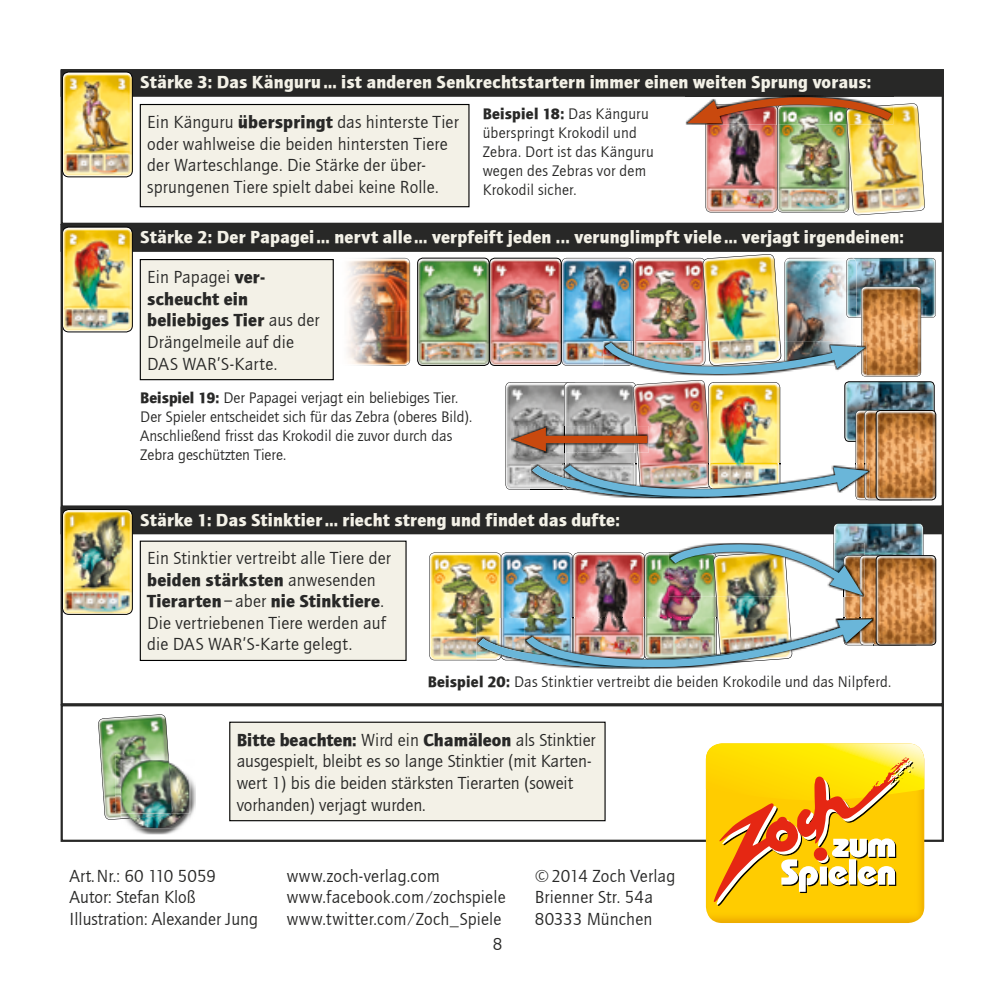
<style>
.page{position:relative;width:995px;height:995px;background:#fff}
.page>*{position:absolute;margin:0;border:0;box-sizing:border-box;transform-origin:0 0}
.t1{font:18px/21.6px "Quay Sans ITCTT Book";letter-spacing:.01em;color:#282827}
.t2{font:18px "Quay Sans ITCTT Black";letter-spacing:.01em;color:#f3f1e7}
.t3{font:18px/21.6px "Quay Sans ITCTT Black";letter-spacing:.01em;color:#282827}
.t4{font:15.75px/18.9px "Quay Sans ITCTT Book";color:#282827}
.t5{font:15.75px "Quay Sans ITCTT Black";letter-spacing:.015em;color:#282827}
.s1{font-family:"Quay Sans ITCTT Black"}
.s2{font-family:"Quay Sans ITCTT Book"}
</style>
<div class="page">
<div style="left:62px;top:225px;width:881px;height:26px;background:#282827"></div>
<div style="left:61px;top:224px;width:883px;height:28px;border:2px solid #282827"></div>
<div style="left:62px;top:508px;width:881px;height:25px;background:#282827"></div>
<div style="left:61px;top:507px;width:883px;height:27px;border:2px solid #282827"></div>
<img style="left:62px;top:510px;width:69px;height:104px">
<div style="left:62px;top:509px;width:71px;height:106px;border:1px solid #000;border-radius:6px"></div>
<img style="left:64px;top:227px;width:68px;height:105px">
<div style="left:62px;top:227px;width:71px;height:105px;border:1px solid #000;border-radius:6px"></div>
<div style="left:61px;top:224px;width:883px;height:284px;border:2px solid #282827"></div>
<div style="left:61px;top:704px;width:883px;height:138px;border:2px solid #282827"></div>
<img style="left:923px;top:556px;width:13px;height:89px">
<div style="left:876px;top:555px;width:60px;height:90px;border:1px solid #000;border-radius:4px"></div>
<img style="left:429px;top:523px;width:494px;height:146px">
<img style="left:706px;top:906px;width:218px;height:17px">
<svg style="left:706px;top:743px;width:218px;height:163px"></svg>
<img style="left:418px;top:258px;width:87px;height:107px">
<div style="left:489px;top:258px;width:73px;height:108px;border:1px solid #000;border-radius:5px"></div>
<div style="left:417px;top:258px;width:72px;height:108px;border:1px solid #000;border-radius:5px"></div>
<img style="left:347px;top:258px;width:63px;height:108px">
<img style="left:61px;top:69px;width:883px;height:146px">
<img style="left:505px;top:254px;width:431px;height:246px">
<img style="left:132px;top:777px;width:64px;height:57px">
<img style="left:126px;top:763px;width:63px;height:65px">
<img style="left:98px;top:714px;width:75px;height:106px">
<img style="left:121px;top:760px;width:51px;height:59px">
<img style="left:168px;top:760px;width:4px;height:53px">
<div style="left:140px;top:260px;width:193px;height:120px;background:#f3f1e7"></div>
<div style="left:140px;top:259px;width:194px;height:121px;border:1px solid #000"></div>
<div style="left:140px;top:541px;width:266px;height:119px;background:#f3f1e7"></div>
<div style="left:140px;top:541px;width:267px;height:120px;border:1px solid #000"></div>
<div style="left:140px;top:105px;width:329px;height:102px;background:#f3f1e7"></div>
<div style="left:140px;top:104px;width:330px;height:103px;border:1px solid #000"></div>
<div style="left:230px;top:722px;width:375px;height:99px;background:#f3f1e7"></div>
<div style="left:229px;top:722px;width:377px;height:99px;border:1px solid #000"></div>
<p class="t2" style="left:140px;top:71px;width:732px">Stärke 3: Das Känguru … ist anderen Senkrechtstartern immer einen weiten Sprung voraus:</p>
<p class="t1" style="left:147px;top:112px;width:313px">Ein Känguru <span class="s1">überspringt</span> das hinterste Tier oder wahlweise die beiden hintersten Tiere der Warteschlange. Die Stärke der über&shy;sprungenen Tiere spielt dabei keine Rolle.</p>
<p class="t5" style="left:483px;top:105px;width:168px">Beispiel 18: <span class="s2">Das Känguru</span></p>
<p class="t4" style="left:483px;top:124px;width:173px">überspringt Krokodil und<br>Zebra. Dort ist das Känguru wegen des Zebras vor dem<br>Krokodil sicher.</p>
<p class="t2" style="left:140px;top:226px;width:765px">Stärke 2: Der Papagei … nervt alle … verpfeift jeden ... verunglimpft viele … verjagt irgendeinen:</p>
<p class="t1" style="left:147px;top:267px;width:119px">Ein Papagei <span class="s1">ver-</span></p>
<p class="t3" style="left:147px;top:288px;width:174px">scheucht ein beliebiges Tier <span class="s2">aus der</span></p>
<p class="t1" style="left:147px;top:331px;width:148px">Drängelmeile auf die<br>DAS WAR’S-Karte.</p>
<p class="t4" style="left:140px;top:389px;width:333px"><span class="s1">Beispiel 19:</span> Der Papagei verjagt ein beliebiges Tier.<br>Der Spieler entscheidet sich für das Zebra (oberes Bild).<br>Anschließend frisst das Krokodil die zuvor durch das Zebra geschützten Tiere.</p>
<p class="t2" style="left:140px;top:509px;width:481px">Stärke 1: Das Stinktier … riecht streng und findet das dufte:</p>
<p class="t1" style="left:147px;top:547px;width:245px">Ein Stinktier vertreibt alle Tiere der</p>
<p class="t3" style="left:147px;top:569px;width:238px">beiden stärksten <span class="s2">anwesenden<br></span>Tierarten <span class="s2">– aber</span> nie Stinktiere<span class="s2">.</span></p>
<p class="t1" style="left:147px;top:612px;width:240px">Die vertriebenen Tiere werden auf die DAS WAR’S-Karte gelegt.</p>
<p class="t4" style="left:428px;top:672px;width:465px"><span class="s1">Beispiel 20:</span> Das Stinktier vertreibt die beiden Krokodile und das Nilpferd.</p>
<p class="t3" style="left:237px;top:729px;width:361px">Bitte beachten: <span class="s2">Wird ein</span> Chamäleon <span class="s2">als Stinktier</span></p>
<p class="t1" style="left:237px;top:751px;width:356px">ausgespielt, bleibt es so lange Stinktier (mit Karten&shy;wert 1) bis die beiden stärksten Tierarten (soweit vorhanden) verjagt wurden.</p>
<p class="t1" style="left:70px;top:865px;width:190px">Art. Nr.: 60 110 5059<br>Autor: Stefan Kloß<br>Illustration: Alexander Jung</p>
<p class="t1" style="left:535px;top:865px;width:142px">© 2014 Zoch Verlag<br>Brienner Str. 54a<br>80333 München</p>
<p class="t1" style="left:287px;top:865px;width:220px">www.zoch-verlag.com www.facebook.com/zochspiele www.twitter.com/Zoch_Spiele</p>
<p class="t1" style="left:493px;top:934px;width:11px">8</p>
</div>
